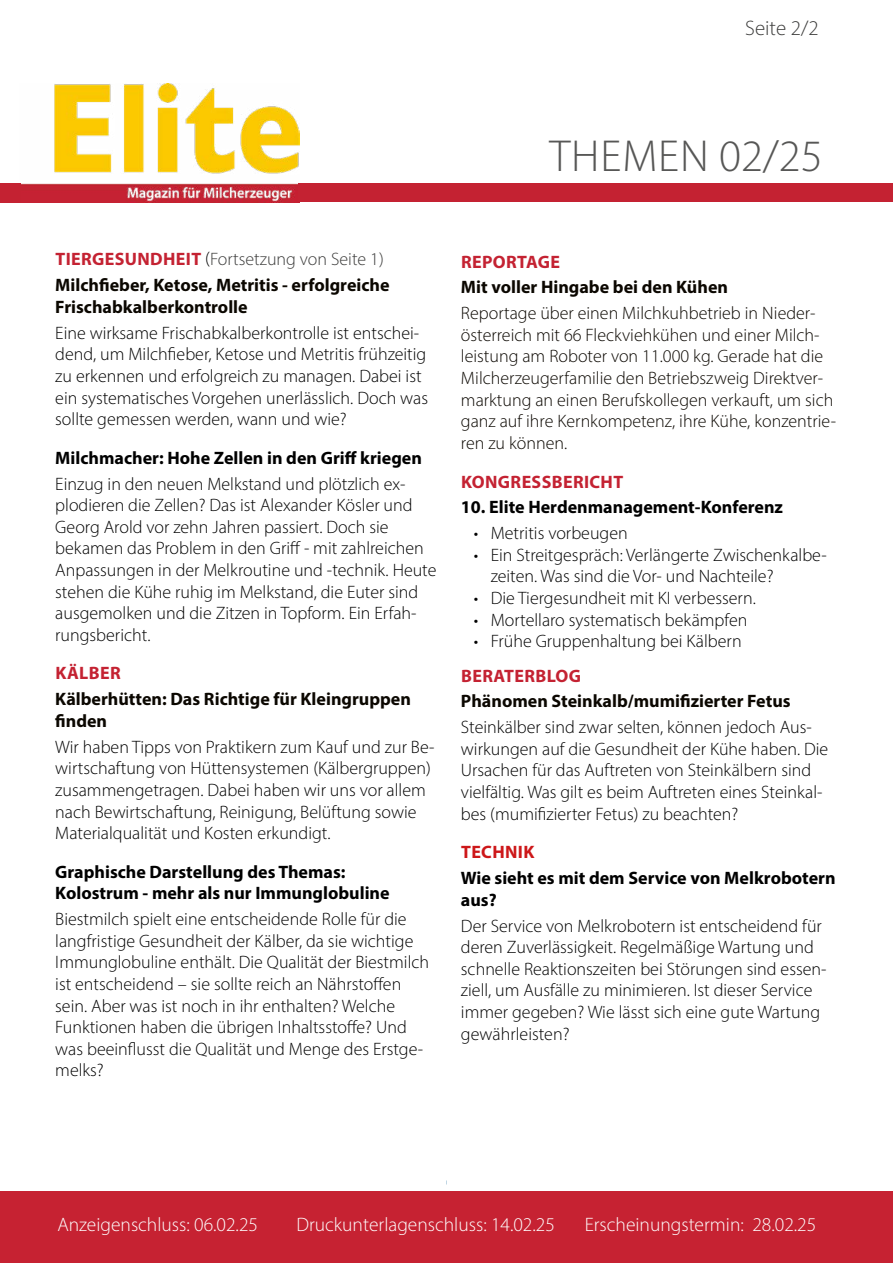
<style>
.page{position:relative;width:893px;height:1263px;background:#fff}
.page>*{position:absolute;margin:0;border:0;box-sizing:border-box;transform-origin:0 0}
.t1{font:300 45px "Myriad Pro";letter-spacing:.02em;color:#575756}
.t2{font:300 21px "Myriad Pro";color:#3c3c3b}
.t3{font:300 19.5px "Myriad Pro";color:#fff}
.t4{font:300 18px/21.6px "Myriad Pro";color:#000}
.t5{font:300 18px/21.6px "Myriad Pro";color:#0b0700}
.t6{font:700 18px/25.8px "Myriad Pro";color:#0b0700}
.t7{font:700 18px/21.6px "Myriad Pro";color:#000}
.t8{font:700 18px "Myriad Pro";letter-spacing:.02em;color:#c42232}
.t9{font:700 18px "Myriad Pro";letter-spacing:.02em;color:#cd1719}
.s1{color:#c42232}
.s2{font-weight:300;color:#000}
.s3{font-weight:300;color:#3c3c3b}
</style>
<div class="page">
<img style="left:20px;top:84px;width:280px;height:118px">
<div style="left:299px;top:183px;width:594px;height:19px;background:#c42232"></div>
<div style="left:0;top:1191px;width:893px;height:72px;background:#c62232"></div>
<div style="left:0;top:183px;width:20px;height:19px;background:#c42232"></div>
<p class="t2" style="left:745px;top:15px;width:75px">Seite 2/2</p>
<h1 class="t1" style="left:549px;top:129px;width:275px">THEMEN 02/25</h1>
<p class="t6" style="left:55px;top:246px;width:336px"><span class="s1">TIERGESUNDHEIT</span> <span class="s2">(</span><span class="s3">Fortsetzung von Seite 1)<br></span>Milchfieber, Ketose, Metritis - erfolgreiche</p>
<p class="t6" style="left:55px;top:293px;width:194px">Frischabkalberkontrolle</p>
<p class="t4" style="left:55px;top:322px;width:374px">Eine wirksame Frischabkalberkontrolle ist entschei&shy;dend, um Milchfieber, Ketose und Metritis frühzeitig zu erkennen und erfolgreich zu managen. Dabei ist ein systematisches Vorgehen unerlässlich. Doch was sollte gemessen werden, wann und wie?</p>
<p class="t7" style="left:55px;top:446px;width:368px">Milchmacher: Hohe Zellen in den Griff kriegen</p>
<p class="t4" style="left:55px;top:473px;width:383px">Einzug in den neuen Melkstand und plötzlich ex&shy;plodieren die Zellen? Das ist Alexander Kösler und Georg Arold vor zehn Jahren passiert. Doch sie bekamen das Problem in den Griff - mit zahlreichen Anpassungen in der Melkroutine und -technik. Heute stehen die Kühe ruhig im Melkstand, die Euter sind ausgemolken und die Zitzen in Topform. Ein Erfah&shy;rungsbericht.</p>
<p class="t8" style="left:55px;top:662px;width:67px">KÄLBER</p>
<p class="t6" style="left:55px;top:688px;width:357px;line-height:21.6px">Kälberhütten: Das Richtige für Kleingruppen finden</p>
<p class="t4" style="left:55px;top:736px;width:381px">Wir haben Tipps von Praktikern zum Kauf und zur Be&shy;wirtschaftung von Hüttensystemen (Kälbergruppen) zusammengetragen. Dabei haben wir uns vor allem nach Bewirtschaftung, Reinigung, Belüftung sowie Materialqualität und Kosten erkundigt.</p>
<p class="t7" style="left:55px;top:860px;width:336px">Graphische Darstellung des Themas:<br>Kolostrum - mehr als nur Immunglobuline</p>
<p class="t4" style="left:55px;top:908px;width:375px">Biestmilch spielt eine entscheidende Rolle für die langfristige Gesundheit der Kälber, da sie wichtige Immunglobuline enthält. Die Qualität der Biestmilch ist entscheidend – sie sollte reich an Nährstoffen sein. Aber was ist noch in ihr enthalten? Welche Funktionen haben die übrigen Inhaltsstoffe? Und was beeinflusst die Qualität und Menge des Erstge&shy;melks?</p>
<p class="t8" style="left:461px;top:250px;width:101px">REPORTAGE</p>
<p class="t6" style="left:461px;top:274px;width:269px">Mit voller Hingabe bei den Kühen</p>
<p class="t5" style="left:461px;top:302px;width:377px">Reportage über einen Milchkuhbetrieb in Nieder&shy;österreich mit 66 Fleckviehkühen und einer Milch&shy;leistung am Roboter von 11.000 kg. Gerade hat die Milcherzeugerfamilie den Betriebszweig Direktver&shy;marktung an einen Berufskollegen verkauft, um sich ganz auf ihre Kernkompetenz, ihre Kühe, konzentrie&shy;ren zu können.</p>
<p class="t8" style="left:461px;top:470px;width:164px">KONGRESSBERICHT</p>
<p class="t7" style="left:461px;top:496px;width:324px">10. Elite Herdenmanagement-Konferenz</p>
<p class="t4" style="left:474px;top:522px;width:156px">• Metritis vorbeugen</p>
<p class="t4" style="left:491px;top:544px;width:338px;text-indent:-17px">• Ein Streitgespräch: Verlängerte Zwischenkalbe&shy;zeiten. Was sind die Vor- und Nachteile?</p>
<p class="t4" style="left:474px;top:587px;width:284px">• Die Tiergesundheit mit KI verbessern.</p>
<p class="t4" style="left:474px;top:609px;width:275px">• Mortellaro systematisch bekämpfen</p>
<p class="t4" style="left:474px;top:630px;width:269px">• Frühe Gruppenhaltung bei Kälbern</p>
<p class="t8" style="left:461px;top:664px;width:121px">BERATERBLOG</p>
<p class="t6" style="left:461px;top:688px;width:331px">Phänomen Steinkalb/mumifizierter Fetus</p>
<p class="t4" style="left:461px;top:716px;width:369px">Steinkälber sind zwar selten, können jedoch Aus&shy;wirkungen auf die Gesundheit der Kühe haben. Die Ursachen für das Auftreten von Steinkälbern sind vielfältig. Was gilt es beim Auftreten eines Steinkal&shy;bes (mumifizierter Fetus) zu beachten?</p>
<p class="t9" style="left:461px;top:840px;width:75px">TECHNIK</p>
<p class="t7" style="left:461px;top:867px;width:376px">Wie sieht es mit dem Service von Melkrobotern aus?</p>
<p class="t4" style="left:461px;top:915px;width:367px">Der Service von Melkrobotern ist entscheidend für deren Zuverlässigkeit. Regelmäßige Wartung und schnelle Reaktionszeiten bei Störungen sind essen&shy;ziell, um Ausfälle zu minimieren. Ist dieser Service immer gegeben? Wie lässt sich eine gute Wartung gewährleisten?</p>
<p class="t3" style="left:57px;top:1212px;width:202px">Anzeigenschluss: 06.02.25</p>
<p class="t3" style="left:296px;top:1212px;width:260px">Druckunterlagenschluss: 14.02.25</p>
<p class="t3" style="left:585px;top:1212px;width:233px">Erscheinungstermin: 28.02.25</p>
</div>
